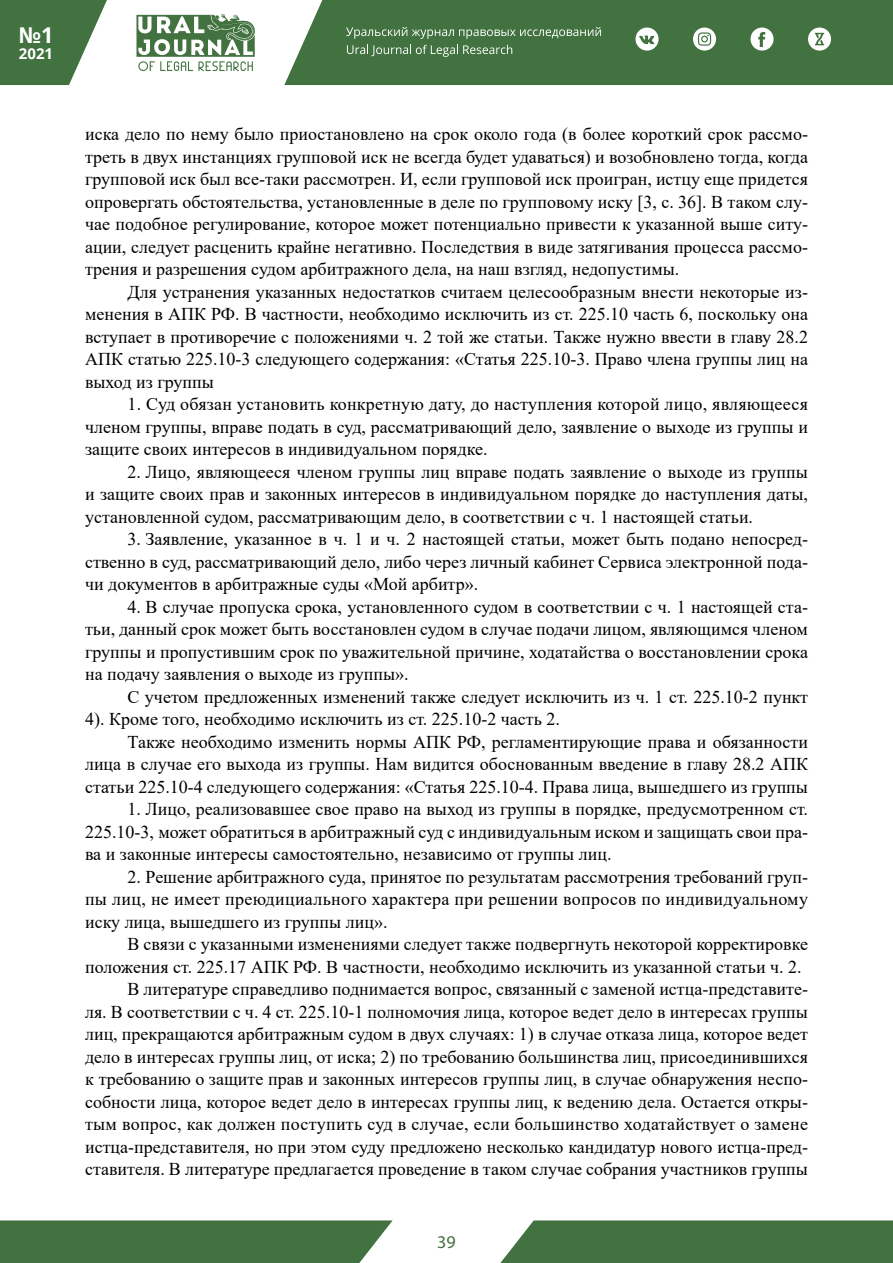
<style>
.page{position:relative;width:893px;height:1263px;background:#fff}
.page>*{position:absolute;margin:0;border:0;box-sizing:border-box;transform-origin:0 0}
.t1{font:700 21.75px "Open Sans";color:#fff}
.t2{font:18px/22.5px "Times New Roman";color:#000;text-align:justify}
.t3{font:18px "Myriad Pro";color:#42723f}
.t4{font:700 15px "Open Sans";color:#fff}
</style>
<div class="page">
<svg style="left:0;top:0;width:107px;height:85px"></svg>
<div style="left:284px;top:0;width:609px;height:85px;background:#42723f"></div>
<svg style="left:136px;top:14px;width:119px;height:57px"></svg>
<svg style="left:346px;top:27px;width:255px;height:12px;background:#658c63"></svg>
<svg style="left:347px;top:45px;width:165px;height:12px;background:#658c62"></svg>
<svg style="left:635px;top:28px;width:24px;height:23px"></svg>
<svg style="left:750px;top:28px;width:24px;height:23px"></svg>
<svg style="left:808px;top:28px;width:23px;height:23px"></svg>
<svg style="left:693px;top:28px;width:23px;height:23px"></svg>
<div style="left:0;top:1220px;width:393px;height:43px;background:#42723f"></div>
<div style="left:500px;top:1220px;width:393px;height:43px;background:#42723f"></div>
<p class="t1" style="left:19px;top:20px;width:36px">№1</p>
<p class="t4" style="left:19px;top:43px;width:36px">2021</p>
<p class="t2" style="left:85px;top:122px;width:724px">иска дело по нему было приостановлено на срок около года (в более короткий срок рассмо&shy;треть в двух инстанциях групповой иск не всегда будет удаваться) и возобновлено тогда, когда групповой иск был все-таки рассмотрен. И, если групповой иск проигран, истцу еще придется опровергать обстоятельства, установленные в деле по групповому иску [3, с. 36]. В таком слу&shy;чае подобное регулирование, которое может потенциально привести к указанной выше ситу&shy;ации, следует расценить крайне негативно. Последствия в виде затягивания процесса рассмо&shy;трения и разрешения судом арбитражного дела, на наш взгляд, недопустимы.</p>
<p class="t2" style="left:85px;top:280px;width:724px;text-indent:43px">Для устранения указанных недостатков считаем целесообразным внести некоторые из&shy;менения в АПК РФ. В частности, необходимо исключить из ст. 225.10 часть 6, поскольку она вступает в противоречие с положениями ч. 2 той же статьи. Также нужно ввести в главу 28.2<br>АПК статью 225.10-3 следующего содержания: «Статья 225.10-3. Право члена группы лиц на выход из группы</p>
<p class="t2" style="left:85px;top:392px;width:724px;text-indent:43px">1. Суд обязан установить конкретную дату, до наступления которой лицо, являющееся членом группы, вправе подать в суд, рассматривающий дело, заявление о выходе из группы и защите своих интересов в индивидуальном порядке.</p>
<p class="t2" style="left:85px;top:460px;width:724px;text-indent:43px">2. Лицо, являющееся членом группы лиц вправе подать заявление о выходе из группы и защите своих прав и законных интересов в индивидуальном порядке до наступления даты, установленной судом, рассматривающим дело, в соответствии с ч. 1 настоящей статьи.</p>
<p class="t2" style="left:85px;top:527px;width:724px;text-indent:43px">3. Заявление, указанное в ч. 1 и ч. 2 настоящей статьи, может быть подано непосред&shy;ственно в суд, рассматривающий дело, либо через личный кабинет Сервиса электронной пода&shy;чи документов в арбитражные суды «Мой арбитр».</p>
<p class="t2" style="left:85px;top:595px;width:724px;text-indent:43px">4. В случае пропуска срока, установленного судом в соответствии с ч. 1 настоящей ста&shy;тьи, данный срок может быть восстановлен судом в случае подачи лицом, являющимся членом группы и пропустившим срок по уважительной причине, ходатайства о восстановлении срока на подачу заявления о выходе из группы».</p>
<p class="t2" style="left:85px;top:685px;width:724px;text-indent:43px">С учетом предложенных изменений также следует исключить из ч. 1 ст. 225.10-2 пункт<br>4). Кроме того, необходимо исключить из ст. 225.10-2 часть 2.</p>
<p class="t2" style="left:85px;top:730px;width:724px;text-indent:43px">Также необходимо изменить нормы АПК РФ, регламентирующие права и обязанности лица в случае его выхода из группы. Нам видится обоснованным введение в главу 28.2 АПК статьи 225.10-4 следующего содержания: «Статья 225.10-4. Права лица, вышедшего из группы</p>
<p class="t2" style="left:85px;top:797px;width:724px;text-indent:43px">1. Лицо, реализовавшее свое право на выход из группы в порядке, предусмотренном ст.<br>225.10-3, может обратиться в арбитражный суд с индивидуальным иском и защищать свои пра&shy;ва и законные интересы самостоятельно, независимо от группы лиц.</p>
<p class="t2" style="left:85px;top:865px;width:724px;text-indent:43px">2. Решение арбитражного суда, принятое по результатам рассмотрения требований груп&shy;пы лиц, не имеет преюдициального характера при решении вопросов по индивидуальному иску лица, вышедшего из группы лиц».</p>
<p class="t2" style="left:128px;top:932px;width:682px">В связи с указанными изменениями следует также подвергнуть некоторой корректировке</p>
<p class="t2" style="left:85px;top:955px;width:718px">положения ст. 225.17 АПК РФ. В частности, необходимо исключить из указанной статьи ч. 2.</p>
<p class="t2" style="left:128px;top:977px;width:682px">В литературе справедливо поднимается вопрос, связанный с заменой истца-представите-</p>
<p class="t2" style="left:85px;top:1000px;width:724px">ля. В соответствии с ч. 4 ст. 225.10-1 полномочия лица, которое ведет дело в интересах группы</p>
<p class="t2" style="left:85px;top:1022px;width:724px">лиц, прекращаются арбитражным судом в двух случаях: 1) в случае отказа лица, которое ведет</p>
<p class="t2" style="left:85px;top:1045px;width:724px">дело в интересах группы лиц, от иска; 2) по требованию большинства лиц, присоединившихся</p>
<p class="t2" style="left:85px;top:1067px;width:724px">к требованию о защите прав и законных интересов группы лиц, в случае обнаружения неспо-</p>
<p class="t2" style="left:85px;top:1090px;width:724px">собности лица, которое ведет дело в интересах группы лиц, к ведению дела. Остается откры-</p>
<p class="t2" style="left:85px;top:1112px;width:724px">тым вопрос, как должен поступить суд в случае, если большинство ходатайствует о замене</p>
<p class="t2" style="left:85px;top:1135px;width:724px">истца-представителя, но при этом суду предложено несколько кандидатур нового истца-пред-</p>
<p class="t2" style="left:85px;top:1157px;width:724px">ставителя. В литературе предлагается проведение в таком случае собрания участников группы</p>
<p class="t3" style="left:437px;top:1231px;width:20px">39</p>
</div>
